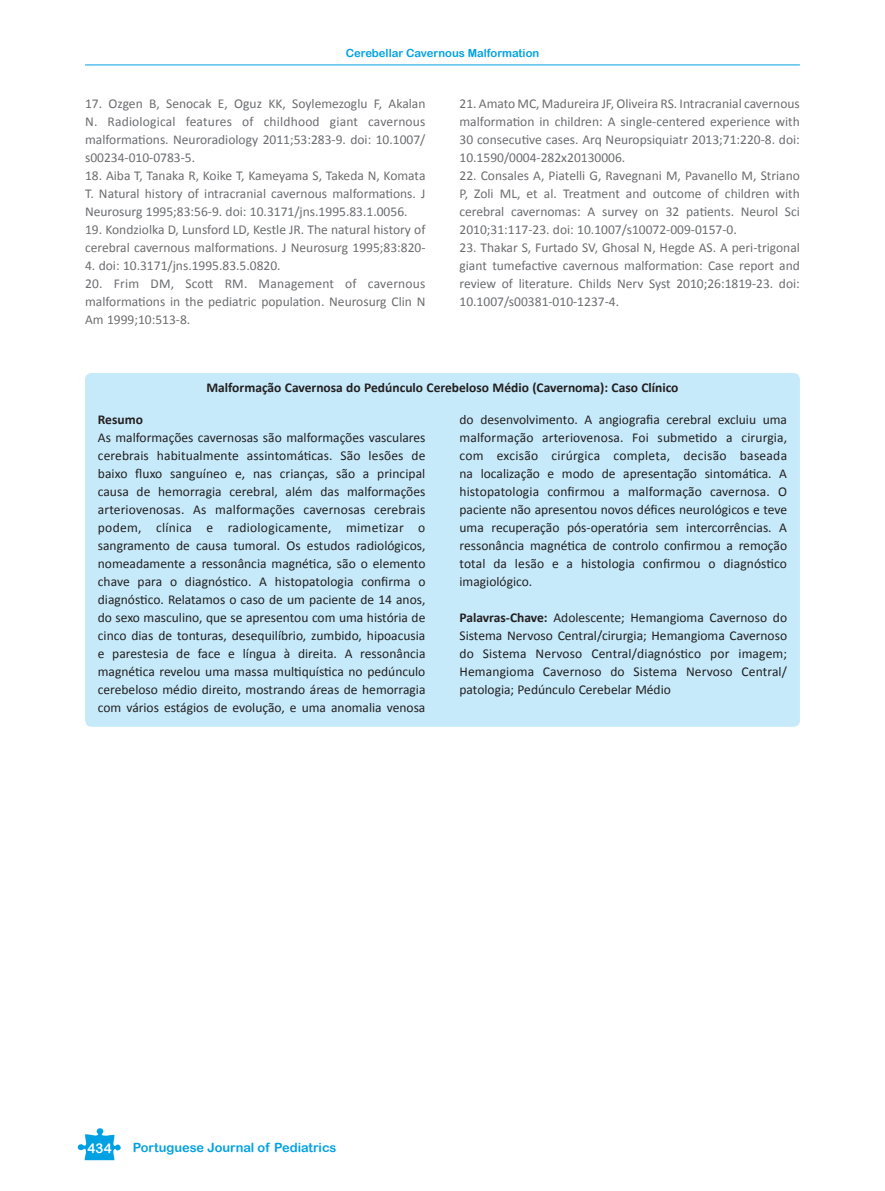
<style>
.page{position:relative;width:885px;height:1191px;background:#fff}
.page>*{position:absolute;margin:0;border:0;box-sizing:border-box;transform-origin:0 0}
.t1{font:13.5px/18px "Calibri";color:#231f20;text-align:justify}
.t2{font:13.5px/18px "Calibri";color:#6c6d70;text-align:justify}
.t3{font:700 13.5px "Calibri";color:#231f20}
.t4{font:13.5px "Arial Rounded MT Bold";color:#fff}
.t5{font:12.75px "Arial Rounded MT Bold";color:#00a1e3}
.t6{font:11.25px "Arial Rounded MT Bold";color:#00a1e3}
.s1{font-weight:700}
</style>
<div class="page">
<hr style="left:85px;top:65px;width:714px;height:1px;background:#00a1e3">
<svg style="left:77px;top:1128px;width:44px;height:32px"></svg>
<div style="left:85px;top:373px;width:714px;height:354px;background:#c6eafa;border-radius:6px"></div>
<p class="t6" style="left:345px;top:46px;width:195px">Cerebellar Cavernous Malformation</p>
<p class="t2" style="left:85px;top:94px;width:342px">17. Ozgen B, Senocak E, Oguz KK, Soylemezoglu F, Akalan N. Radiological features of childhood giant cavernous malformations. Neuroradiology 2011;53:283-9. doi: 10.1007/ s00234-010-0783-5.</p>
<p class="t2" style="left:85px;top:166px;width:342px">18. Aiba T, Tanaka R, Koike T, Kameyama S, Takeda N, Komata T. Natural history of intracranial cavernous malformations. J Neurosurg 1995;83:56-9. doi: 10.3171/jns.1995.83.1.0056.</p>
<p class="t2" style="left:85px;top:220px;width:342px">19. Kondziolka D, Lunsford LD, Kestle JR. The natural history of cerebral cavernous malformations. J Neurosurg 1995;83:820-</p>
<p class="t2" style="left:85px;top:256px;width:197px">4. doi: 10.3171/jns.1995.83.5.0820.</p>
<p class="t2" style="left:85px;top:274px;width:342px">20. Frim DM, Scott RM. Management of cavernous malformations in the pediatric population. Neurosurg Clin N Am 1999;10:513-8.</p>
<p class="t2" style="left:459px;top:94px;width:342px">21. Amato MC, Madureira JF, Oliveira RS. Intracranial cavernous malformation in children: A single-centered experience with 30 consecutive cases. Arq Neuropsiquiatr 2013;71:220-8. doi:<br>10.1590/0004-282x20130006.</p>
<p class="t2" style="left:459px;top:166px;width:342px">22. Consales A, Piatelli G, Ravegnani M, Pavanello M, Striano P, Zoli ML, et al. Treatment and outcome of children with cerebral cavernomas: A survey on 32 patients. Neurol Sci 2010;31:117-23. doi: 10.1007/s10072-009-0157-0.</p>
<p class="t2" style="left:459px;top:238px;width:342px">23. Thakar S, Furtado SV, Ghosal N, Hegde AS. A peri-trigonal giant tumefactive cavernous malformation: Case report and review of literature. Childs Nerv Syst 2010;26:1819-23. doi:<br>10.1007/s00381-010-1237-4.</p>
<p class="t3" style="left:206px;top:379px;width:473px">Malformação Cavernosa do Pedúnculo Cerebeloso Médio (Cavernoma): Caso Clínico</p>
<p class="t3" style="left:98px;top:411px;width:47px">Resumo</p>
<p class="t1" style="left:98px;top:428px;width:329px">As malformações cavernosas são malformações vasculares cerebrais habitualmente assintomáticas. São lesões de baixo fluxo sanguíneo e, nas crianças, são a principal causa de hemorragia cerebral, além das malformações arteriovenosas. As malformações cavernosas cerebrais podem, clínica e radiologicamente, mimetizar o sangramento de causa tumoral. Os estudos radiológicos, nomeadamente a ressonância magnética, são o elemento chave para o diagnóstico. A histopatologia confirma o diagnóstico. Relatamos o caso de um paciente de 14 anos, do sexo masculino, que se apresentou com uma história de cinco dias de tonturas, desequilíbrio, zumbido, hipoacusia e parestesia de face e língua à direita. A ressonância magnética revelou uma massa multiquística no pedúnculo cerebeloso médio direito, mostrando áreas de hemorragia com vários estágios de evolução, e uma anomalia venosa</p>
<p class="t1" style="left:459px;top:410px;width:329px">do desenvolvimento. A angiografia cerebral excluiu uma malformação arteriovenosa. Foi submetido a cirurgia, com excisão cirúrgica completa, decisão baseada na localização e modo de apresentação sintomática. A histopatologia confirmou a malformação cavernosa. O paciente não apresentou novos défices neurológicos e teve uma recuperação pós-operatória sem intercorrências. A ressonância magnética de controlo confirmou a remoção total da lesão e a histologia confirmou o diagnóstico imagiológico.</p>
<p class="t1" style="left:459px;top:608px;width:329px"><span class="s1">Palavras-Chave:</span> Adolescente; Hemangioma Cavernoso do Sistema Nervoso Central/cirurgia; Hemangioma Cavernoso do Sistema Nervoso Central/diagnóstico por imagem; Hemangioma Cavernoso do Sistema Nervoso Central/ patologia; Pedúnculo Cerebelar Médio</p>
<p class="t4" style="left:88px;top:1139px;width:26px">434</p>
<p class="t5" style="left:133px;top:1140px;width:205px">Portuguese Journal of Pediatrics</p>
</div>
